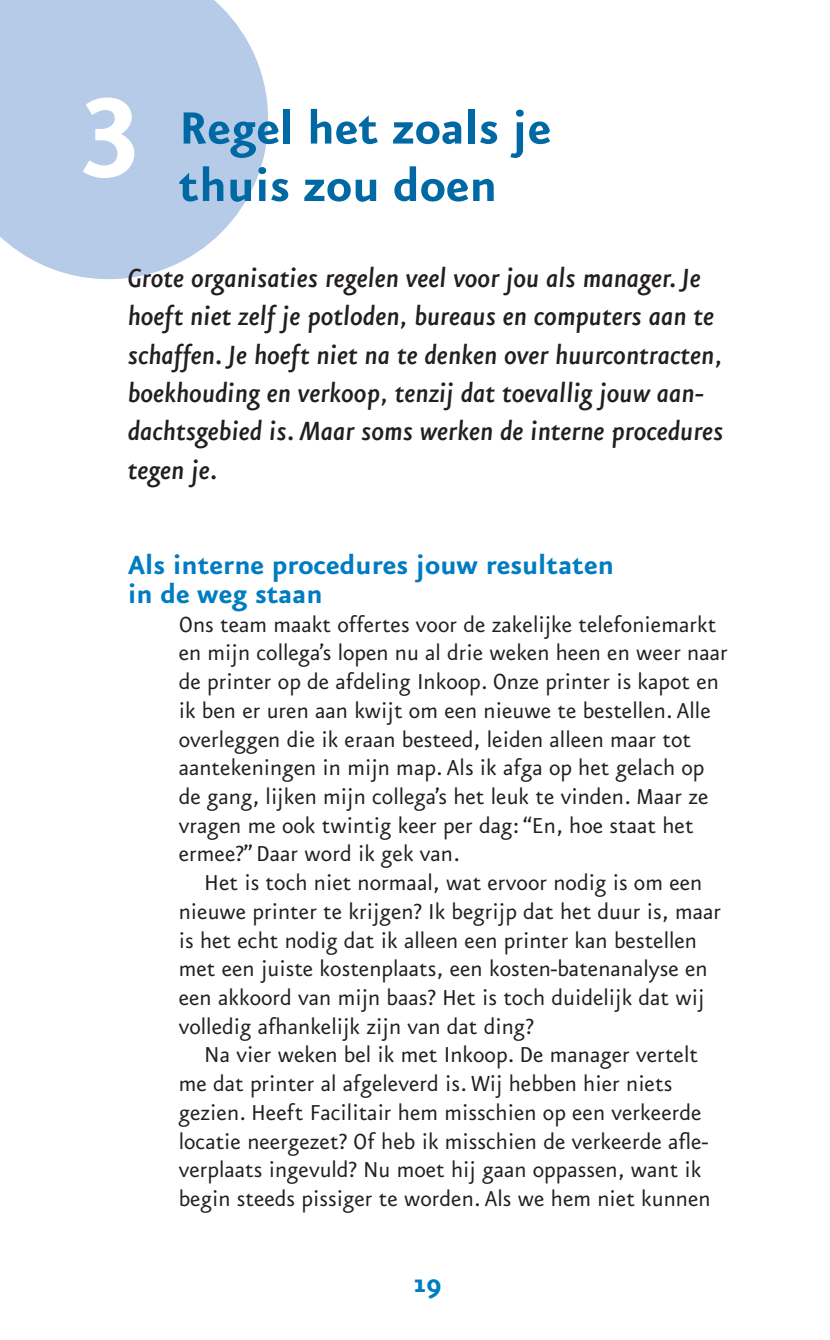
<style>
.page{position:relative;width:830px;height:1340px;background:#fff}
.page>*{position:absolute;margin:0;border:0;box-sizing:border-box;transform-origin:0 0}
.t1{font:700 135px "Eureka Sans";color:#fff}
.t2{font:700 54px/57.4px "Eureka Sans";color:#0068a3}
.t3{font:italic 500 31.5px/38.2px "Eureka Sans";color:#231f20}
.t4{font:700 31.5px/28.8px "Eureka Sans";color:#007cc2}
.t5{font:25.88px/28.8px "Eureka Sans";color:#231f20}
</style>
<div class="page">
<svg style="left:0;top:0;width:268px;height:279px;background:#bed1ea"></svg>
<h1 class="t1" style="left:77px;top:68px;width:64px">3</h1>
<h2 class="t2" style="left:179px;top:104px;width:374px">Regel het zoals je thuis zou doen</h2>
<p class="t3" style="left:128px;top:261px;width:597px">Grote organisaties regelen veel voor jou als manager. Je hoeft niet zelf je potloden, bureaus en computers aan te schaffen. Je hoeft niet na te denken over huurcontracten, boekhouding en verkoop, tenzij dat toevallig jouw aan&shy;dachtsgebied is. Maar soms werken de interne procedures tegen je.</p>
<p class="t4" style="left:128px;top:554px;width:487px">Als interne procedures jouw resultaten in de weg staan</p>
<p class="t5" style="left:179px;top:612px;width:550px">Ons team maakt offertes voor de zakelijke telefoniemarkt en mijn collega’s lopen nu al drie weken heen en weer naar de printer op de afdeling Inkoop. Onze printer is kapot en ik ben er uren aan kwijt om een nieuwe te bestellen. Alle overleggen die ik eraan besteed, leiden alleen maar tot aantekeningen in mijn map. Als ik afga op het gelach op de gang, lijken mijn collega’s het leuk te vinden. Maar ze vragen me ook twintig keer per dag: “En, hoe staat het ermee?” Daar word ik gek van.</p>
<p class="t5" style="left:179px;top:870px;width:543px;text-indent:26px">Het is toch niet normaal, wat ervoor nodig is om een nieuwe printer te krijgen? Ik begrijp dat het duur is, maar is het echt nodig dat ik alleen een printer kan bestellen met een juiste kostenplaats, een kosten-batenanalyse en een akkoord van mijn baas? Het is toch duidelijk dat wij volledig afhankelijk zijn van dat ding?</p>
<p class="t5" style="left:179px;top:1042px;width:533px;text-indent:26px">Na vier weken bel ik met Inkoop. De manager vertelt me dat printer al afgeleverd is. Wij hebben hier niets gezien. Heeft Facilitair hem misschien op een verkeerde locatie neergezet? Of heb ik misschien de verkeerde afle&shy;verplaats ingevuld? Nu moet hij gaan oppassen, want ik begin steeds pissiger te worden. Als we hem niet kunnen</p>
<p class="t4" style="left:413px;top:1271px;width:29px">19</p>
</div>
